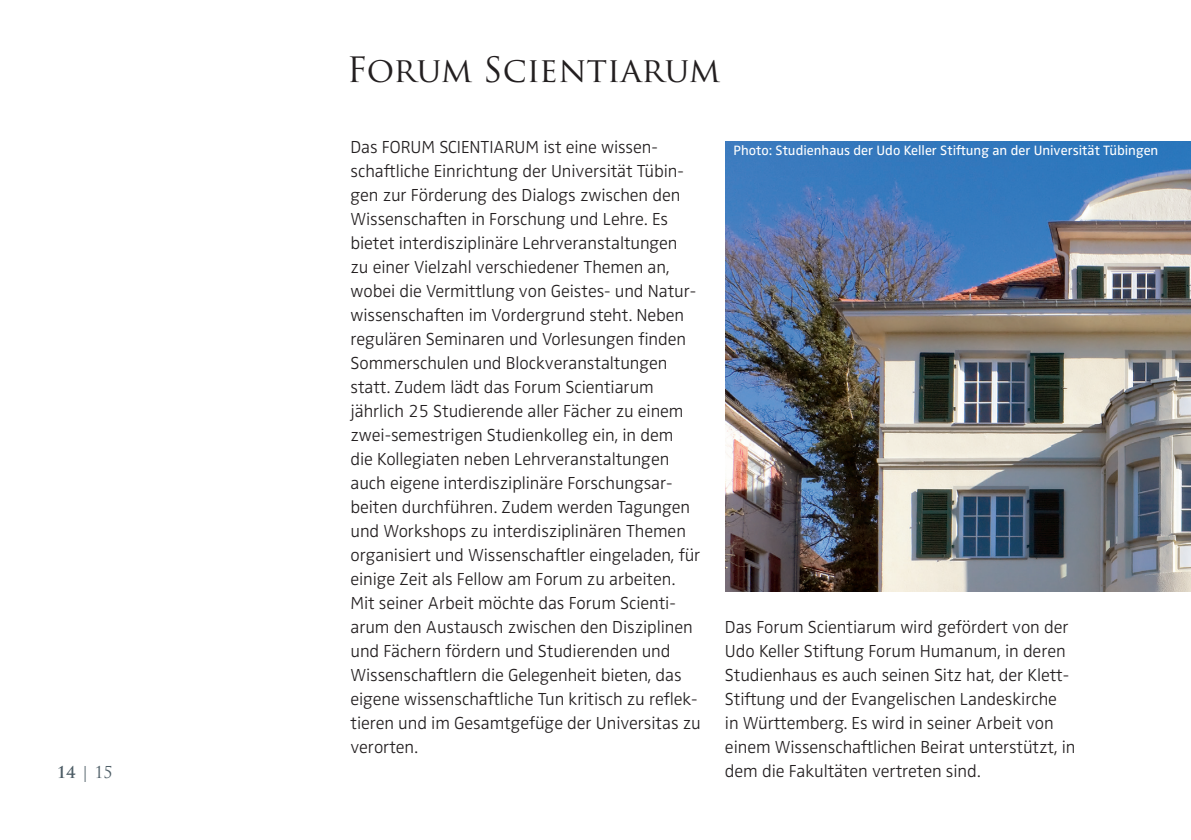
<style>
.page{position:relative;width:1191px;height:840px;background:#fff}
.page>*{position:absolute;margin:0;border:0;box-sizing:border-box;transform-origin:0 0}
.t1{font:34px "Trajan Pro";color:#231f20}
.t2{font:300 18px/24px "Zwo OT";letter-spacing:-.005em;color:#231f20}
.t3{font:16px "Trajan Pro";color:#4c5c65}
.t4{font:14px "Zwo OT";color:#fff}
.s1{font-weight:700}
</style>
<div class="page">
<img style="left:725px;top:141px;width:466px;height:450px">
<p class="t3" style="left:57px;top:761px;width:58px"><span class="s1">14</span> | 15</p>
<h1 class="t1" style="left:347px;top:48px;width:375px">Forum Scientiarum</h1>
<p class="t2" style="left:350px;top:135px;width:352px">Das FORUM SCIENTIARUM ist eine wissen&shy;schaftliche Einrichtung der Universität Tübin&shy;gen zur Förderung des Dialogs zwischen den Wissenschaften in Forschung und Lehre. Es bietet interdisziplinäre Lehrveranstaltungen<br>zu einer Vielzahl verschiedener Themen an, wobei die Vermittlung von Geistes- und Natur&shy;wissenschaften im Vordergrund steht. Neben regulären Seminaren und Vorlesungen finden Sommerschulen und Blockveranstaltungen statt. Zudem lädt das Forum Scientiarum jährlich 25 Studierende aller Fächer zu einem zwei-semestrigen Studienkolleg ein, in dem<br>die Kollegiaten neben Lehrveranstaltungen auch eigene interdisziplinäre Forschungsar&shy;beiten durchführen. Zudem werden Tagungen und Workshops zu interdisziplinären Themen organisiert und Wissenschaftler eingeladen, für einige Zeit als Fellow am Forum zu arbeiten.<br>Mit seiner Arbeit möchte das Forum Scienti&shy;arum den Austausch zwischen den Disziplinen und Fächern fördern und Studierenden und Wissenschaftlern die Gelegenheit bieten, das eigene wissenschaftliche Tun kritisch zu reflek&shy;tieren und im Gesamtgefüge der Universitas zu verorten.</p>
<p class="t4" style="left:733px;top:142px;width:426px">Photo: Studienhaus der Udo Keller Stiftung an der Universität Tübingen</p>
<p class="t2" style="left:725px;top:615px;width:352px">Das Forum Scientiarum wird gefördert von der Udo Keller Stiftung Forum Humanum, in deren Studienhaus es auch seinen Sitz hat, der Klett-Stiftung und der Evangelischen Landeskirche<br>in Württemberg. Es wird in seiner Arbeit von einem Wissenschaftlichen Beirat unterstützt, in dem die Fakultäten vertreten sind.</p>
</div>
